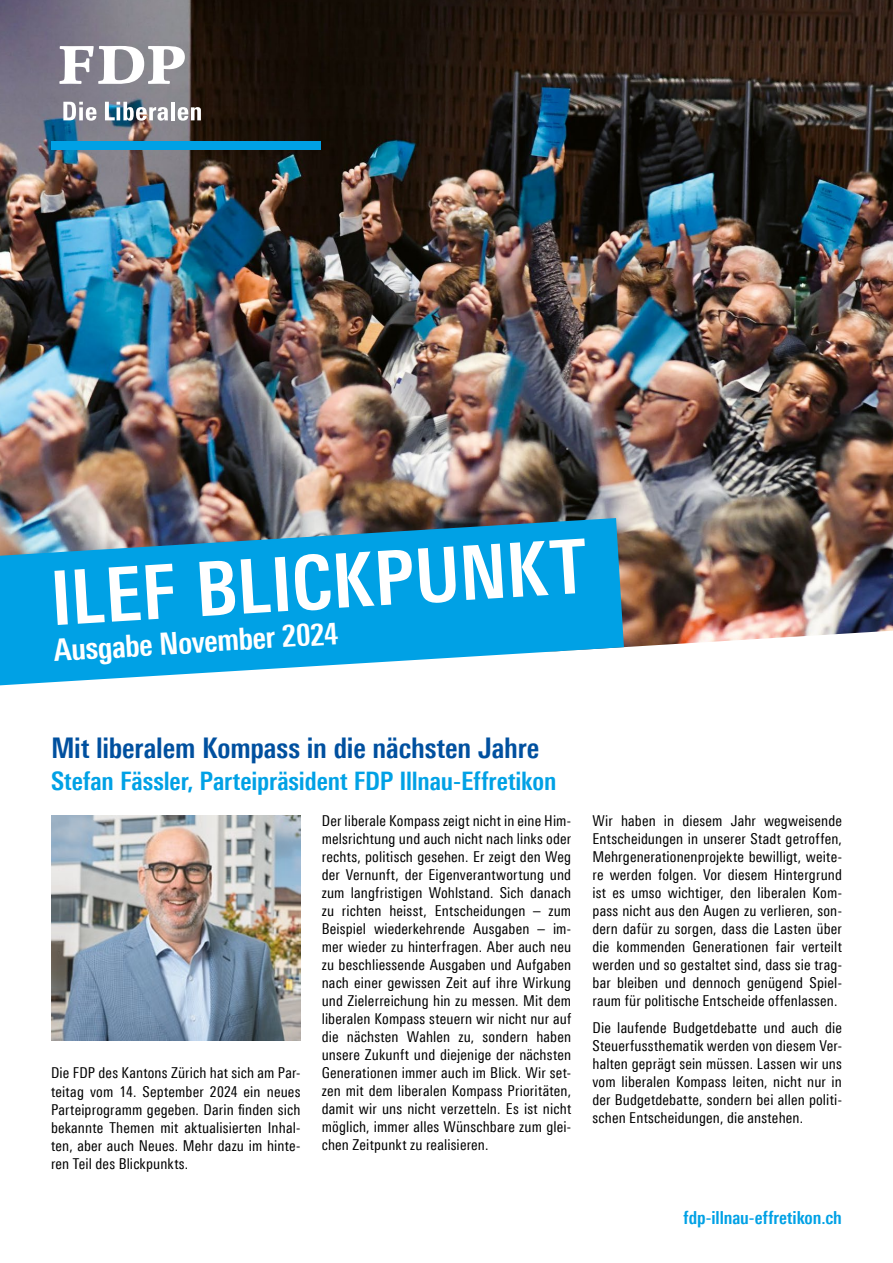
<style>
.page{position:relative;width:893px;height:1263px;background:#fff}
.page>*{position:absolute;margin:0;border:0;box-sizing:border-box;transform-origin:0 0}
.t1{font:700 75px "Linotype Univers 620 Cn";color:#fff}
.t2{font:700 30.75px "Linotype Univers 620 Cn";color:#fff}
.t3{font:700 28.5px "Linotype Univers 620 Cn";letter-spacing:-.005em;color:#00509f}
.t4{font:700 25.5px "Linotype Univers 620 Cn";letter-spacing:-.005em;color:#00a1e5}
.t5{font:700 18px "Linotype Univers 620 Cn";letter-spacing:-.005em;color:#00a1e5}
.t6{font:15px/18px "Linotype Univers 420 Cn";letter-spacing:.01em;color:#000;text-align:justify}
</style>
<div class="page">
<img style="left:0;top:0;width:893px;height:648px">
<svg style="left:0;top:518px;width:624px;height:167px;fill:#00a1e5"></svg>
<img style="left:51px;top:815px;width:249px;height:226px">
<div style="left:51px;top:141px;width:269px;height:9px;background:#00a1e5"></div>
<svg style="left:63px;top:102px;width:34px;height:19px"></svg>
<svg style="left:105px;top:102px;width:63px;height:19px"></svg>
<hr style="left:171px;top:102px;width:4px;height:18px;background:#fff">
<svg style="left:178px;top:107px;width:23px;height:14px"></svg>
<svg style="left:59px;top:46px;width:126px;height:38px"></svg>
<h1 class="t1" style="left:49px;top:552px;width:538px;rotate:-3deg">ILEF BLICKPUNKT</h1>
<h2 class="t2" style="left:53px;top:633px;width:286px;rotate:-4deg">Ausgabe November 2024</h2>
<h3 class="t3" style="left:51px;top:731px;width:490px">Mit liberalem Kompass in die nächsten Jahre</h3>
<h3 class="t4" style="left:51px;top:765px;width:507px">Stefan Fässler, Parteipräsident FDP Illnau-Effretikon</h3>
<p class="t6" style="left:51px;top:1064px;width:251px">Die FDP des Kantons Zürich hat sich am Par&shy;teitag vom 14. September 2024 ein neues Parteiprogramm gegeben. Darin finden sich bekannte Themen mit aktualisierten Inhal&shy;ten, aber auch Neues. Mehr dazu im hinte&shy;ren Teil des Blickpunkts.</p>
<p class="t6" style="left:322px;top:812px;width:251px">Der liberale Kompass zeigt nicht in eine Him&shy;melsrichtung und auch nicht nach links oder rechts, politisch gesehen. Er zeigt den Weg der Vernunft, der Eigenverantwortung und zum langfristigen Wohlstand. Sich danach zu richten heisst, Entscheidungen – zum Beispiel wiederkehrende Ausgaben – im&shy;mer wieder zu hinterfragen. Aber auch neu zu beschliessende Ausgaben und Aufgaben nach einer gewissen Zeit auf ihre Wirkung und Zielerreichung hin zu messen. Mit dem liberalen Kompass steuern wir nicht nur auf die nächsten Wahlen zu, sondern haben unsere Zukunft und diejenige der nächsten Generationen immer auch im Blick. Wir set&shy;zen mit dem liberalen Kompass Prioritäten, damit wir uns nicht verzetteln. Es ist nicht möglich, immer alles Wünschbare zum glei&shy;chen Zeitpunkt zu realisieren.</p>
<p class="t6" style="left:592px;top:812px;width:251px">Wir haben in diesem Jahr wegweisende Entscheidungen in unserer Stadt getroffen, Mehrgenerationenprojekte bewilligt, weite&shy;re werden folgen. Vor diesem Hintergrund ist es umso wichtiger, den liberalen Kom&shy;pass nicht aus den Augen zu verlieren, son&shy;dern dafür zu sorgen, dass die Lasten über die kommenden Generationen fair verteilt werden und so gestaltet sind, dass sie trag&shy;bar bleiben und dennoch genügend Spiel&shy;raum für politische Entscheide offenlassen.</p>
<p class="t6" style="left:592px;top:1018px;width:251px">Die laufende Budgetdebatte und auch die Steuerfussthematik werden von diesem Ver&shy;halten geprägt sein müssen. Lassen wir uns vom liberalen Kompass leiten, nicht nur in der Budgetdebatte, sondern bei allen politi&shy;schen Entscheidungen, die anstehen.</p>
<p class="t5" style="left:684px;top:1207px;width:160px">fdp-illnau-effretikon.ch</p>
</div>
